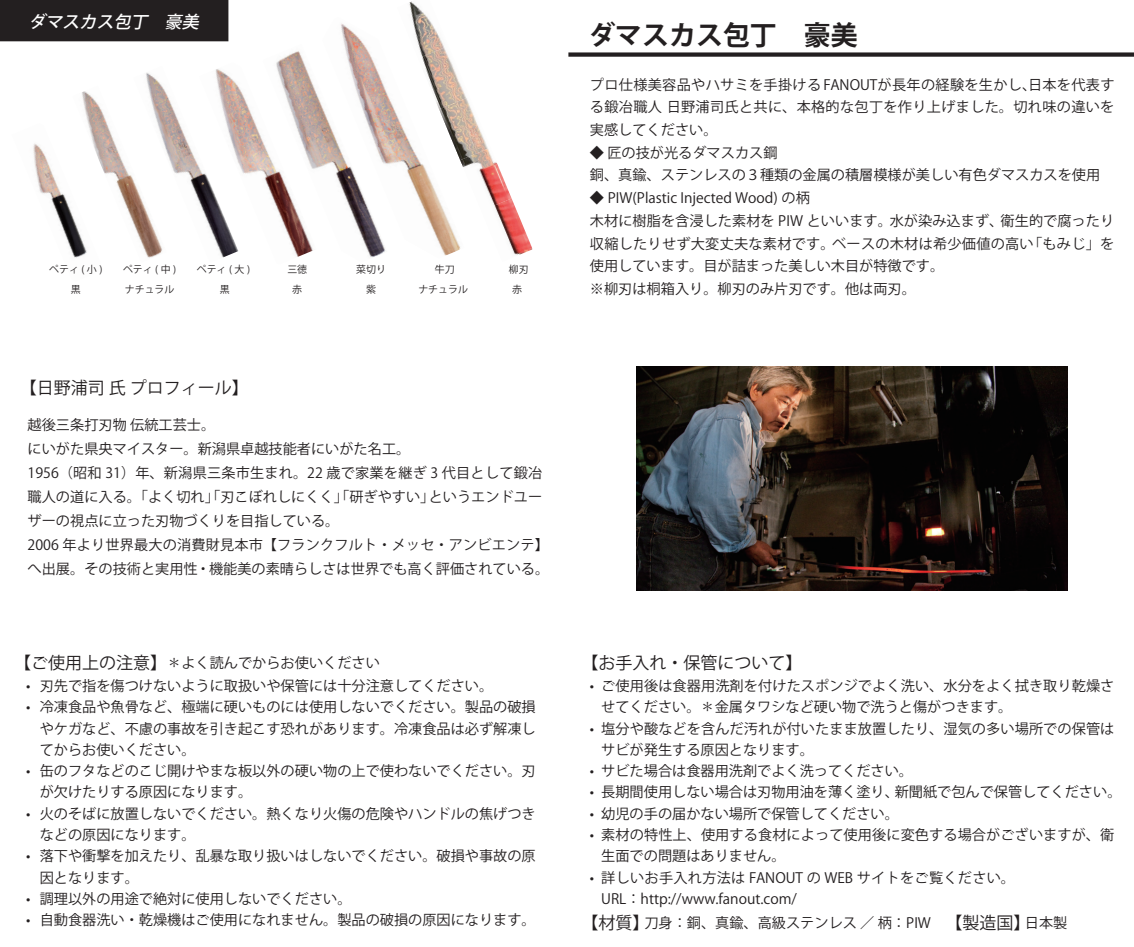
<style>
.page{position:relative;width:1134px;height:947px;background:#fff}
.page>*{position:absolute;margin:0;border:0;box-sizing:border-box;transform-origin:0 0}
.t1{font:700 27px "Koz Go Pro";color:#231f20}
.t2{font:17px "Koz Go Pro";color:#231f20}
.t3{font:italic 500 17px "Koz Go Pro";color:#fff}
.t4{font:14.2px/21.2px "Koz Go Pro";color:#231f20}
.t5{font:14.2px/22.6px "Koz Go Pro";letter-spacing:.02em;color:#231f20}
.t6{font:10px "Koz Go Pro";color:#231f20}
.s1{font-size:14.2px}
</style>
<div class="page">
<div style="left:568px;top:52px;width:566px;height:5px;background:#231f20"></div>
<div style="left:0;top:0;width:228px;height:41px;background:#231f20"></div>
<img style="left:239px;top:87px;width:24px;height:87px">
<img style="left:341px;top:23px;width:120px;height:233px">
<img style="left:263px;top:44px;width:124px;height:213px">
<img style="left:33px;top:143px;width:39px;height:110px">
<img style="left:72px;top:91px;width:61px;height:167px">
<img style="left:133px;top:69px;width:106px;height:189px">
<img style="left:637px;top:366px;width:431px;height:224px">
<img style="left:397px;top:1px;width:51px;height:57px">
<img style="left:418px;top:46px;width:48px;height:63px">
<img style="left:439px;top:97px;width:48px;height:63px">
<img style="left:460px;top:147px;width:52px;height:64px">
<img style="left:481px;top:198px;width:52px;height:57px">
<p class="t3" style="left:29px;top:11px;width:125px">ダマスカス包丁</p>
<p class="t3" style="left:165px;top:11px;width:40px">豪美</p>
<p class="t6" style="left:49px;top:263px;width:55px">ペティ 小( )</p>
<p class="t6" style="left:71px;top:283px;width:11px">黒</p>
<p class="t6" style="left:123px;top:263px;width:55px">ペティ 中( )</p>
<p class="t6" style="left:125px;top:283px;width:51px">ナチュラル</p>
<p class="t6" style="left:197px;top:263px;width:55px">ペティ 大( )</p>
<p class="t6" style="left:220px;top:283px;width:11px">黒</p>
<p class="t6" style="left:287px;top:263px;width:21px">三徳</p>
<p class="t6" style="left:292px;top:283px;width:11px">赤</p>
<p class="t6" style="left:356px;top:263px;width:31px">菜切り</p>
<p class="t6" style="left:366px;top:283px;width:11px">紫</p>
<p class="t6" style="left:435px;top:263px;width:21px">牛刀</p>
<p class="t6" style="left:418px;top:283px;width:51px">ナチュラル</p>
<p class="t6" style="left:509px;top:263px;width:21px">柳刃</p>
<p class="t6" style="left:512px;top:283px;width:11px">赤</p>
<p class="t2" style="left:20px;top:376px;width:231px">【日野浦司氏プロフィール【</p>
<p class="t4" style="left:28px;top:414px;width:189px">越後三条打刃物伝統工芸士。</p>
<p class="t4" style="left:28px;top:438px;width:384px">にいがた県央マイスター。新潟県卓越技能者にいがた名工。</p>
<p class="t4" style="left:28px;top:462px;width:516px">1956（昭和 31）年、新潟県三条市生まれ。22 歳で家業を継ぎ 3 代目として鍛冶</p>
<p class="t4" style="left:429px;top:486px;width:115px">というエンドユー</p>
<p class="t4" style="left:28px;top:485px;width:523px;line-height:24px">職人の道に入る。「よく切れ」「刃こぼれしにくく」「研ぎやすい」<br>ザーの視点に立った刃物づくりを目指している。<br>2006 年より世界最大の消費財見本市【フランクフルト・メッセ・アンビエンテ【へ出展。その技術と実用性・機能美の素晴らしさは世界でも高く評価されている。</p>
<p class="t2" style="left:14px;top:651px;width:169px">【ご使用上の注意】<span class="s1">＊</span></p>
<p class="t4" style="left:181px;top:652px;width:200px">よく読んでからお使いください</p>
<p class="t4" style="left:26px;top:676px;width:6px">•</p>
<p class="t4" style="left:26px;top:697px;width:6px">•</p>
<p class="t4" style="left:26px;top:761px;width:6px">•</p>
<p class="t4" style="left:26px;top:803px;width:6px">•</p>
<p class="t4" style="left:26px;top:846px;width:6px">•</p>
<p class="t4" style="left:26px;top:888px;width:6px">•</p>
<p class="t4" style="left:26px;top:909px;width:6px">•</p>
<p class="t4" style="left:40px;top:676px;width:455px">刃先で指を傷つけないように取扱いや保管には十分注意してください。</p>
<p class="t4" style="left:40px;top:697px;width:498px">冷凍食品や魚骨など、極端に硬いものには使用しないでください。製品の破損</p>
<p class="t4" style="left:40px;top:718px;width:498px">やケガなど、不慮の事故を引き起こす恐れがあります。冷凍食品は必ず解凍してからお使いください。<br>缶のフタなどのこじ開けやまな板以外の硬い物の上で使わないでください。刃</p>
<p class="t4" style="left:40px;top:782px;width:498px">が欠けたりする原因になります。<br>火のそばに放置しないでください。熱くなり火傷の危険やハンドルの焦げつき</p>
<p class="t4" style="left:40px;top:824px;width:498px">などの原因になります。<br>落下や衝撃を加えたり、乱暴な取り扱いはしないでください。破損や事故の原</p>
<p class="t4" style="left:40px;top:867px;width:313px">因となります。<br>調理以外の用途で絶対に使用しないでください。</p>
<p class="t4" style="left:40px;top:909px;width:498px">自動食器洗い・乾燥機はご使用になれません。製品の破損の原因になります。</p>
<h1 class="t1" style="left:588px;top:18px;width:271px">ダマスカス包丁　豪美</h1>
<p class="t5" style="left:590px;top:74px;width:526px">プロ仕様美容品やハサミを手掛けるFANOUTが長年の経験を生かし日本を代表す</p>
<p class="t5" style="left:590px;top:74px;width:526px;text-indent:432px">、<br>る鍛冶職人日野浦司氏と共に、本格的な包丁を作り上げました。切れ味の違いを実感してください。</p>
<p class="t4" style="left:590px;top:142px;width:512px;line-height:22.6px">◆ 匠の技が光るダマスカス鋼<br>銅、真鍮、ステンレスの３種類の金属の積層模様が美しい有色ダマスカスを使用</p>
<p class="t4" style="left:590px;top:188px;width:221px">◆ PIW(Plastic Injected Wood) の柄</p>
<p class="t4" style="left:1000px;top:210px;width:115px">衛生的で腐ったり</p>
<p class="t4" style="left:890px;top:210px;width:115px">水が染み込まず、</p>
<p class="t4" style="left:590px;top:210px;width:303px">木材に樹脂を含浸した素材を PIW といいます。</p>
<p class="t4" style="left:590px;top:232px;width:356px;line-height:22.6px">収縮したりせず大変丈夫な素材です。<br>使用しています。目が詰まった美しい木目が特徴です。※柳刃は桐箱入り。柳刃のみ片刃です。他は両刃。</p>
<p class="t4" style="left:1028px;top:233px;width:88px">「もみじ」を</p>
<p class="t4" style="left:832px;top:233px;width:203px">ベースの木材は希少価値の高い</p>
<p class="t2" style="left:581px;top:651px;width:223px">【お手入れ・保管について【</p>
<p class="t4" style="left:590px;top:676px;width:6px">•</p>
<p class="t4" style="left:590px;top:718px;width:6px">•</p>
<p class="t4" style="left:590px;top:761px;width:6px">•</p>
<p class="t4" style="left:590px;top:782px;width:6px">•</p>
<p class="t4" style="left:601px;top:676px;width:515px">ご使用後は食器用洗剤を付けたスポンジでよく洗い、水分をよく拭き取り乾燥さ</p>
<p class="t4" style="left:601px;top:697px;width:515px">せてください。＊金属タワシなど硬い物で洗うと傷がつきます。<br>塩分や酸などを含んだ汚れが付いたまま放置したり、湿気の多い場所での保管は</p>
<p class="t4" style="left:601px;top:739px;width:313px">サビが発生する原因となります。<br>サビた場合は食器用洗剤でよく洗ってください。</p>
<p class="t4" style="left:895px;top:782px;width:228px">新聞紙で包んで保管してください。</p>
<p class="t4" style="left:601px;top:782px;width:299px">長期間使用しない場合は刃物用油を薄く塗り、</p>
<p class="t4" style="left:601px;top:803px;width:299px">幼児の手の届かない場所で保管してください。</p>
<p class="t4" style="left:590px;top:803px;width:6px">•</p>
<p class="t4" style="left:590px;top:824px;width:6px">•</p>
<p class="t4" style="left:590px;top:867px;width:6px">•</p>
<p class="t4" style="left:601px;top:824px;width:515px">素材の特性上、使用する食材によって使用後に変色する場合がございますが、衛</p>
<p class="t4" style="left:601px;top:846px;width:415px">生面での問題はありません。<br>詳しいお手入れ方法は FANOUT の WEB サイトをご覧ください。</p>
<p class="t4" style="left:601px;top:888px;width:197px">URL：http://www.fanout.com/</p>
<p class="t2" style="left:581px;top:912px;width:70px">【材質】</p>
<p class="t4" style="left:644px;top:913px;width:288px">刀身：銅、真鍮、高級ステンレス／柄：PIW</p>
<p class="t2" style="left:945px;top:912px;width:87px">【製造国【</p>
<p class="t4" style="left:1025px;top:913px;width:44px">日本製</p>
</div>
